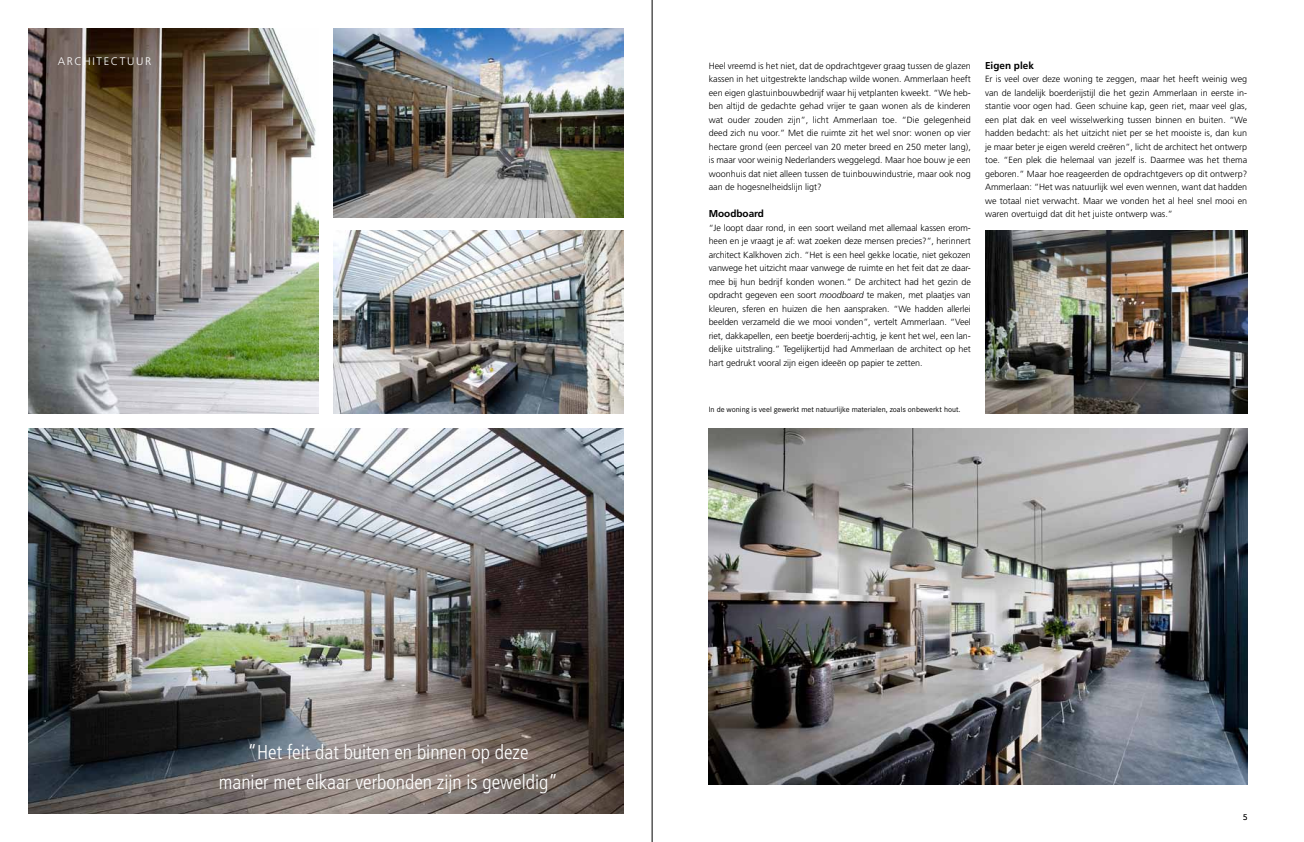
<style>
.page{position:relative;width:1304px;height:842px;background:#fff}
.page>*{position:absolute;margin:0;border:0;box-sizing:border-box;transform-origin:0 0}
.t1{font:300 condensed 20px/30px "Frutiger";color:#fff;text-align:center}
.t2{font:300 11px "Frutiger";letter-spacing:.15em;color:#fff}
.t3{font:700 10px "Frutiger";color:#000}
.t4{font:300 9px/13.5px "Frutiger";color:#000;text-align:justify}
.t5{font:8px "Corporate S";color:#000}
.t6{font:300 8px "Avenir";color:#000}
.s1{font-style:italic}
</style>
<div class="page">
<img style="left:985px;top:231px;width:262px;height:183px">
<img style="left:333px;top:28px;width:291px;height:189px">
<img style="left:28px;top:28px;width:291px;height:386px">
<img style="left:709px;top:428px;width:538px;height:356px">
<img style="left:28px;top:428px;width:596px;height:386px">
<img style="left:333px;top:231px;width:291px;height:183px">
<hr style="left:652px;top:0;width:1px;height:842px;background:#000">
<p class="t2" style="left:58px;top:55px;width:95px">architectuur</p>
<h1 class="t1" style="left:219px;top:737px;width:341px">“Het feit dat buiten en binnen op deze<br>manier met elkaar verbonden zijn is geweldig”</h1>
<p class="t4" style="left:709px;top:59px;width:264px">Heel vreemd is het niet, dat de opdrachtgever graag tussen de glazen kassen in het uitgestrekte landschap wilde wonen. Ammerlaan heeft een eigen glastuinbouwbedrijf waar hij vetplanten kweekt. “We heb&shy;ben altijd de gedachte gehad vrijer te gaan wonen als de kinderen wat ouder zouden zijn”, licht Ammerlaan toe. “Die gelegenheid deed zich nu voor.” Met die ruimte zit het wel snor: wonen op vier hectare grond (een perceel van 20 meter breed en 250 meter lang), is maar voor weinig Nederlanders weggelegd. Maar hoe bouw je een woonhuis dat niet alleen tussen de tuinbouwindustrie, maar ook nog aan de hogesnelheidslijn ligt?</p>
<p class="t3" style="left:709px;top:208px;width:57px">Moodboard</p>
<p class="t4" style="left:709px;top:221px;width:264px">“Je loopt daar rond, in een soort weiland met allemaal kassen erom&shy;heen en je vraagt je af: wat zoeken deze mensen precies?”, herinnert architect Kalkhoven zich. “Het is een heel gekke locatie, niet gekozen vanwege het uitzicht maar vanwege de ruimte en het feit dat ze daar&shy;mee bij hun bedrijf konden wonen.” De architect had het gezin de opdracht gegeven een soort <span class="s1">moodboard</span> te maken, met plaatjes van kleuren, sferen en huizen die hen aanspraken. “We hadden allerlei beelden verzameld die we mooi vonden”, vertelt Ammerlaan. “Veel riet, dakkapellen, een beetje boerderij-achtig, je kent het wel, een lan&shy;delijke uitstraling.” Tegelijkertijd had Ammerlaan de architect op het hart gedrukt vooral zijn eigen ideeën op papier te zetten.</p>
<p class="t3" style="left:985px;top:59px;width:50px">Eigen plek</p>
<p class="t4" style="left:985px;top:73px;width:264px">Er is veel over deze woning te zeggen, maar het heeft weinig weg van de landelijk boerderijstijl die het gezin Ammerlaan in eerste in&shy;stantie voor ogen had. Geen schuine kap, geen riet, maar veel glas, een plat dak en veel wisselwerking tussen binnen en buiten. “We hadden bedacht: als het uitzicht niet per se het mooiste is, dan kun je maar beter je eigen wereld creëren”, licht de architect het ontwerp toe. “Een plek die helemaal van jezelf is. Daarmee was het thema geboren.” Maar hoe reageerden de opdrachtgevers op dit ontwerp?<br>Ammerlaan: “Het was natuurlijk wel even wennen, want dat hadden we totaal niet verwacht. Maar we vonden het al heel snel mooi en waren overtuigd dat dit het juiste ontwerp was.”</p>
<p class="t5" style="left:709px;top:405px;width:253px">In de woning is veel gewerkt met natuurlijke materialen, zoals onbewerkt hout.</p>
<p class="t6" style="left:1243px;top:812px;width:6px">5</p>
</div>
